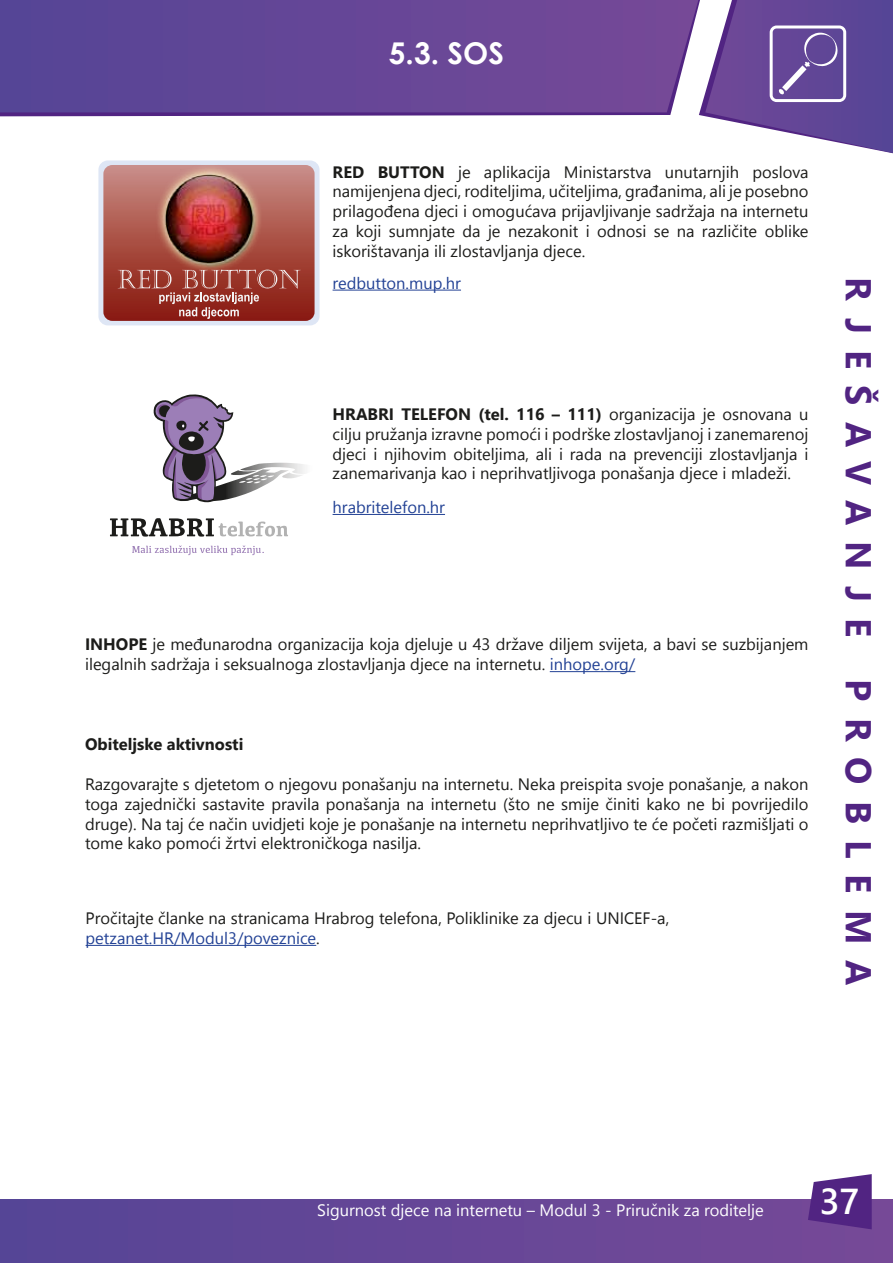
<style>
.page{position:relative;width:893px;height:1263px;background:#fff}
.page>*{position:absolute;margin:0;border:0;box-sizing:border-box;transform-origin:0 0}
.t1{font:700 36px "Segoe UI";letter-spacing:.45em;color:#512482}
.t2{font:600 36px "Segoe UI";color:#fff}
.t3{font:700 30px "Century Gothic";color:#fff}
.t4{font:16.5px/19.8px "Segoe UI";color:#1c1c1a;text-align:justify}
.t5{font:16.5px "Segoe UI";color:#fff}
.t6{font:16.5px "Segoe UI";color:#234295}
.t7{font:700 16.5px "Segoe UI";color:#1c1c1a}
.s1{font-weight:700}
.s2{color:#234295}
</style>
<div class="page">
<svg style="left:0;top:0;width:699px;height:117px"></svg>
<div style="left:0;top:1199px;width:893px;height:64px;background:linear-gradient(to right,#554596,#764997)"></div>
<svg style="left:808px;top:1174px;width:64px;height:55px"></svg>
<svg style="left:699px;top:0;width:194px;height:154px"></svg>
<hr style="left:333px;top:290px;width:128px;height:1px;background:#234295">
<hr style="left:333px;top:514px;width:112px;height:1px;background:#234295">
<hr style="left:550px;top:671px;width:85px;height:1px;background:#234295">
<hr style="left:86px;top:945px;width:230px;height:1px;background:#234295">
<div style="left:98px;top:160px;width:222px;height:165px;background:#dee6f5;border-radius:9px"></div>
<svg style="left:103px;top:165px;width:212px;height:156px"></svg>
<img style="left:155px;top:165px;width:108px;height:108px">
<svg style="left:132px;top:545px;width:132px;height:10px"></svg>
<svg style="left:110px;top:518px;width:178px;height:19px"></svg>
<svg style="left:153px;top:394px;width:152px;height:109px"></svg>
<h2 class="t3" style="left:389px;top:31px;width:117px">5.3. SOS</h2>
<p class="t4" style="left:333px;top:162px;width:477px"><span class="s1">RED BUTTON</span> je aplikacija Ministarstva unutarnjih poslova namijenjena djeci, roditeljima, učiteljima, građanima, ali je posebno prilagođena djeci i omogućava prijavljivanje sadržaja na internetu za koji sumnjate da je nezakonit i odnosi se na različite oblike iskorištavanja ili zlostavljanja djece.</p>
<p class="t6" style="left:333px;top:270px;width:130px">redbutton.mup.hr</p>
<p class="t4" style="left:333px;top:404px;width:477px"><span class="s1">HRABRI TELEFON (tel. 116 – 111)</span> organizacija je osnovana u cilju pružanja izravne pomoći i podrške zlostavljanoj i zanemarenoj djeci i njihovim obiteljima, ali i rada na prevenciji zlostavljanja i zanemarivanja kao i neprihvatljivoga ponašanja djece i mladeži.</p>
<p class="t6" style="left:333px;top:494px;width:114px">hrabritelefon.hr</p>
<p class="t4" style="left:85px;top:634px;width:725px"><span class="s1">INHOPE</span> je međunarodna organizacija koja djeluje u 43 države diljem svijeta, a bavi se suzbijanjem ilegalnih sadržaja i seksualnoga zlostavljanja djece na internetu. <span class="s2">inhope.org/</span></p>
<p class="t7" style="left:85px;top:731px;width:160px">Obiteljske aktivnosti</p>
<p class="t4" style="left:85px;top:774px;width:725px">Razgovarajte s djetetom o njegovu ponašanju na internetu. Neka preispita svoje ponašanje, a nakon toga zajednički sastavite pravila ponašanja na internetu (što ne smije činiti kako ne bi povrijedilo druge). Na taj će način uvidjeti koje je ponašanje na internetu neprihvatljivo te će početi razmišljati o tome kako pomoći žrtvi elektroničkoga nasilja.</p>
<p class="t4" style="left:86px;top:908px;width:585px">Pročitajte članke na stranicama Hrabrog telefona, Poliklinike za djecu i UNICEF-a, <span class="s2">petzanet.HR/Modul3/poveznice</span>.</p>
<h1 class="t1" style="left:888px;top:277px;width:710px;rotate:90deg">RJEŠAVANJE PROBLEMA</h1>
<p class="t5" style="left:317px;top:1197px;width:448px">Sigurnost djece na internetu – Modul 3 - Priručnik za roditelje</p>
<h1 class="t2" style="left:820px;top:1172px;width:41px">37</h1>
</div>
